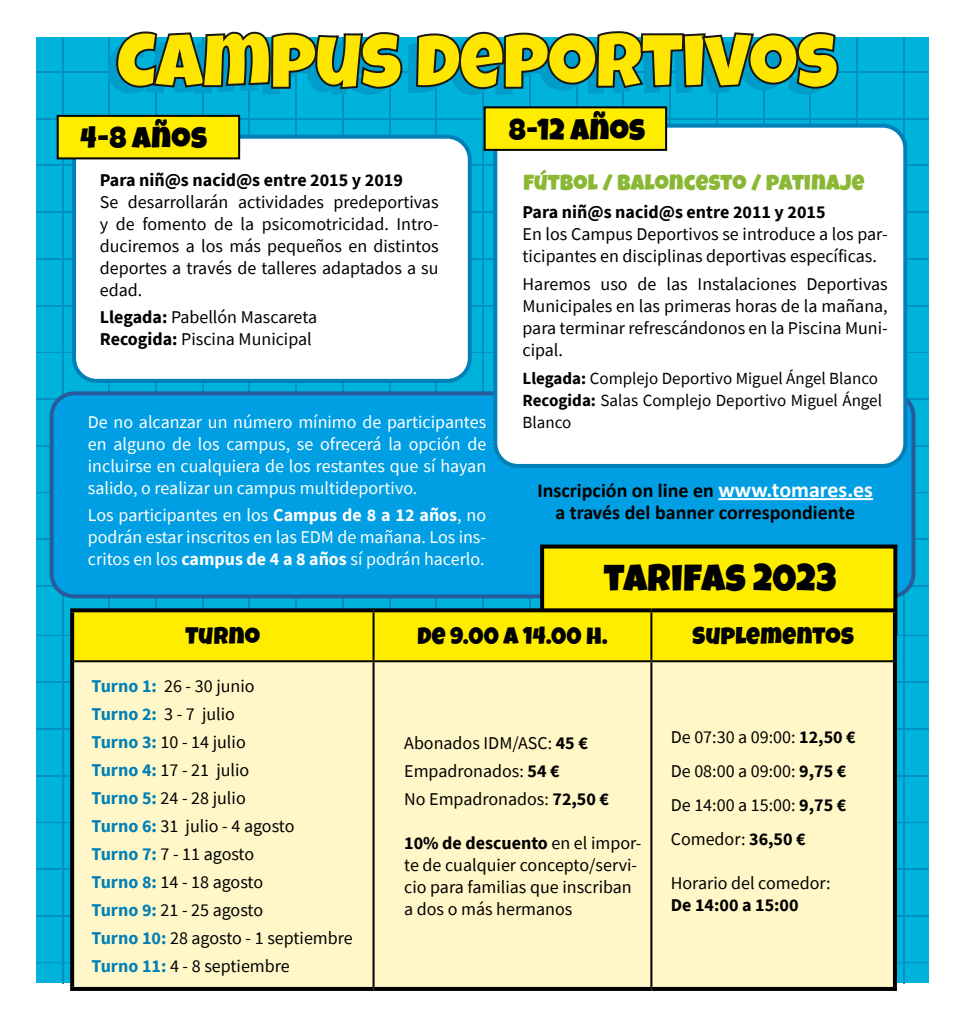
<style>
.page{position:relative;width:964px;height:1021px;background:#fff}
.page>*{position:absolute;margin:0;border:0;box-sizing:border-box;transform-origin:0 0}
.t1{font:38px "Luckiest Guy";letter-spacing:.01em;color:#000}
.t2{font:30px "Luckiest Guy";letter-spacing:.01em;color:#000}
.t3{font:24px "Luckiest Guy";letter-spacing:.01em;color:#000}
.t4{font:22px "Luckiest Guy";letter-spacing:.01em;color:#8ab834}
.t5{font:700 20px/22px "Calibri";color:#000;text-align:center}
.t6{font:18px/22px "Source Sans Pro";color:#000}
.t7{font:18px/22px "Source Sans Pro";color:#fff;text-align:justify}
.t8{font:700 18px "Source Sans Pro";color:#000}
.t9{font:17px/22px "Source Sans Pro";color:#000}
.s1{font-weight:700}
.s2{font-size:22px;color:#fff}
.s3{font-weight:700;color:#0080b7}
</style>
<div class="page">
<div style="left:36px;top:38px;width:892px;height:945px;background:#00b3db"></div>
<hr style="left:62px;top:38px;width:1px;height:593px;background:#0091c2">
<hr style="left:109px;top:38px;width:1px;height:593px;background:#0091c2">
<hr style="left:155px;top:38px;width:2px;height:599px;background:#0091c2">
<hr style="left:202px;top:38px;width:1px;height:593px;background:#0091c2">
<hr style="left:249px;top:38px;width:1px;height:593px;background:#0091c2">
<hr style="left:296px;top:38px;width:1px;height:593px;background:#0091c2">
<hr style="left:342px;top:38px;width:1px;height:593px;background:#0091c2">
<hr style="left:389px;top:38px;width:1px;height:593px;background:#0091c2">
<hr style="left:436px;top:38px;width:1px;height:593px;background:#0091c2">
<hr style="left:483px;top:38px;width:1px;height:593px;background:#0091c2">
<hr style="left:529px;top:38px;width:1px;height:593px;background:#0091c2">
<hr style="left:576px;top:38px;width:1px;height:593px;background:#0091c2">
<hr style="left:623px;top:38px;width:1px;height:593px;background:#0091c2">
<hr style="left:670px;top:38px;width:1px;height:593px;background:#0091c2">
<hr style="left:716px;top:38px;width:1px;height:593px;background:#0091c2">
<hr style="left:763px;top:38px;width:1px;height:593px;background:#0091c2">
<hr style="left:810px;top:38px;width:1px;height:593px;background:#0091c2">
<hr style="left:856px;top:38px;width:2px;height:593px;background:#0091c2">
<hr style="left:903px;top:38px;width:1px;height:593px;background:#0091c2">
<hr style="left:36px;top:585px;width:892px;height:1px;background:#0091c2">
<hr style="left:36px;top:539px;width:892px;height:1px;background:#0091c2">
<hr style="left:36px;top:492px;width:892px;height:1px;background:#0091c2">
<hr style="left:36px;top:445px;width:892px;height:1px;background:#0091c2">
<hr style="left:36px;top:398px;width:892px;height:1px;background:#0091c2">
<hr style="left:36px;top:352px;width:892px;height:1px;background:#0091c2">
<hr style="left:36px;top:305px;width:892px;height:1px;background:#0091c2">
<hr style="left:36px;top:258px;width:892px;height:1px;background:#0091c2">
<hr style="left:36px;top:211px;width:892px;height:2px;background:#0091c2">
<hr style="left:36px;top:165px;width:892px;height:1px;background:#0091c2">
<hr style="left:36px;top:118px;width:892px;height:1px;background:#0091c2">
<hr style="left:36px;top:71px;width:892px;height:1px;background:#0091c2">
<hr style="left:62px;top:606px;width:1px;height:377px;background:#0091c2">
<hr style="left:903px;top:606px;width:1px;height:377px;background:#0091c2">
<hr style="left:36px;top:962px;width:892px;height:1px;background:#0091c2">
<hr style="left:36px;top:915px;width:892px;height:1px;background:#0091c2">
<hr style="left:36px;top:868px;width:892px;height:1px;background:#0091c2">
<hr style="left:36px;top:821px;width:892px;height:2px;background:#0091c2">
<hr style="left:36px;top:775px;width:892px;height:1px;background:#0091c2">
<hr style="left:36px;top:728px;width:892px;height:1px;background:#0091c2">
<hr style="left:36px;top:681px;width:892px;height:1px;background:#0091c2">
<hr style="left:36px;top:634px;width:892px;height:2px;background:#0091c2">
<svg style="left:108px;top:31px;width:732px;height:64px"></svg>
<div style="left:74px;top:137px;width:396px;height:244px;background:#fff;border-radius:23px"></div>
<div style="left:72px;top:135px;width:400px;height:248px;border:4px solid #0080b7;border-radius:23px"></div>
<div style="left:52px;top:393px;width:861px;height:203px;background:#009fe3;border-radius:23px"></div>
<div style="left:50px;top:391px;width:865px;height:207px;border:4px solid #275b9b;border-radius:23px"></div>
<div style="left:495px;top:126px;width:410px;height:340px;background:#fff;border-radius:23px"></div>
<div style="left:493px;top:124px;width:414px;height:344px;border:4px solid #0080b7;border-radius:23px"></div>
<div style="left:58px;top:116px;width:181px;height:42px;background:#ffed00"></div>
<div style="left:57px;top:115px;width:183px;height:44px;border:2px solid #000"></div>
<div style="left:485px;top:107px;width:181px;height:43px;background:#ffed00"></div>
<div style="left:484px;top:106px;width:183px;height:45px;border:2px solid #000"></div>
<div style="left:542px;top:546px;width:353px;height:87px;background:#ffed00"></div>
<div style="left:540px;top:544px;width:357px;height:91px;border:4px solid #000"></div>
<div style="left:74px;top:612px;width:819px;height:48px;background:#ffed00"></div>
<div style="left:74px;top:662px;width:819px;height:324px;background:#fff7c8"></div>
<hr style="left:372px;top:612px;width:2px;height:48px;background:#000">
<hr style="left:650px;top:612px;width:2px;height:48px;background:#000">
<hr style="left:74px;top:660px;width:299px;height:2px;background:#000">
<hr style="left:373px;top:660px;width:278px;height:2px;background:#000">
<hr style="left:372px;top:662px;width:2px;height:324px;background:#000">
<hr style="left:651px;top:660px;width:242px;height:2px;background:#000">
<hr style="left:650px;top:662px;width:2px;height:324px;background:#000">
<svg style="left:70px;top:608px;width:303px;height:4px"></svg>
<svg style="left:70px;top:612px;width:4px;height:49px"></svg>
<svg style="left:373px;top:608px;width:278px;height:4px"></svg>
<svg style="left:651px;top:608px;width:246px;height:4px"></svg>
<hr style="left:893px;top:612px;width:4px;height:49px;background:#000">
<svg style="left:70px;top:661px;width:4px;height:325px"></svg>
<hr style="left:893px;top:661px;width:4px;height:325px;background:#000">
<svg style="left:70px;top:986px;width:303px;height:4px"></svg>
<svg style="left:373px;top:986px;width:278px;height:4px"></svg>
<svg style="left:651px;top:986px;width:246px;height:4px"></svg>
<hr style="left:718px;top:498px;width:155px;height:2px;background:#fff">
<h2 class="t2" style="left:80px;top:118px;width:128px">4-8 AÑOS</h2>
<h2 class="t2" style="left:509px;top:110px;width:138px">8-12 AÑOS</h2>
<p class="t8" style="left:100px;top:167px;width:305px">Para niñ@s nacid@s entre 2015 y 2019</p>
<p class="t6" style="left:100px;top:190px;width:340px;text-align:justify">Se desarrollarán actividades predeportivas y de fomento de la psicomotricidad. Intro&shy;duciremos a los más pequeños en distintos deportes a través de talleres adaptados a su edad.</p>
<p class="t6" style="left:100px;top:306px;width:219px"><span class="s1">Llegada:</span> Pabellón Mascareta<br><span class="s1">Recogida:</span> Piscina Municipal</p>
<p class="t7" style="left:88px;top:410px;width:400px">De no alcanzar un número mínimo de participantes en alguno de los campus, se ofrecerá la opción de incluirse en cualquiera de los restantes que sí hayan salido, o realizar un campus multideportivo.</p>
<p class="t7" style="left:88px;top:504px;width:400px">Los participantes en los <span class="s1">Campus de 8 a 12 años</span>, no podrán estar inscritos en las EDM de mañana. Los ins&shy;critos en los <span class="s1">campus de 4 a 8 años</span> sí podrán hacerlo.</p>
<p class="t4" style="left:523px;top:168px;width:343px">FÚTBOL / BALONCESTO / PATINAJE</p>
<p class="t8" style="left:522px;top:200px;width:305px">Para niñ@s nacid@s entre 2011 y 2015</p>
<p class="t6" style="left:522px;top:223px;width:367px">En los Campus Deportivos se introduce a los par&shy;ticipantes en disciplinas deportivas específicas.</p>
<p class="t6" style="left:522px;top:273px;width:367px;text-align:justify">Haremos uso de las Instalaciones Deportivas Municipales en las primeras horas de la mañana, para terminar refrescándonos en la Piscina Muni&shy;cipal.</p>
<p class="t9" style="left:522px;top:367px;width:361px"><span class="s1">Llegada:</span> Complejo Deportivo Miguel Ángel Blanco<br><span class="s1">Recogida:</span> Salas Complejo Deportivo Miguel Ángel<br>Blanco</p>
<p class="t5" style="left:537px;top:479px;width:337px">Inscripción on line en <span class="s2">www.tomares.es </span>a través del banner correspondiente</p>
<h1 class="t1" style="left:604px;top:553px;width:234px">TARIFAS 2023</h1>
<h3 class="t3" style="left:186px;top:620px;width:76px">TURNO</h3>
<h3 class="t3" style="left:417px;top:620px;width:192px">DE 9.00 A 14.00 H.</h3>
<h3 class="t3" style="left:692px;top:620px;width:163px">SUPLEMENTOS</h3>
<p class="t6" style="left:91px;top:671px;width:263px;line-height:28px"><span class="s3">Turno 1:</span> 26 - 30 junio<br><span class="s3">Turno 2:</span> 3 - 7 julio<br><span class="s3">Turno 3:</span> 10 - 14 julio<br><span class="s3">Turno 4:</span> 17 - 21 julio<br><span class="s3">Turno 5:</span> 24 - 28 julio<br><span class="s3">Turno 6:</span> 31 julio - 4 agosto<br><span class="s3">Turno 7:</span> 7 - 11 agosto<br><span class="s3">Turno 8:</span> 14 - 18 agosto<br><span class="s3">Turno 9:</span> 21 - 25 agosto<br><span class="s3">Turno 10:</span> 28 agosto - 1 septiembre<br><span class="s3">Turno 11:</span> 4 - 8 septiembre</p>
<p class="t6" style="left:671px;top:719px;width:187px;line-height:34px">De 07:30 a 09:00: <span class="s1">12,50 €<br></span>De 08:00 a 09:00: <span class="s1">9,75 €<br></span>De 14:00 a 15:00: <span class="s1">9,75 €<br></span>Comedor: <span class="s1">36,50 €</span></p>
<p class="t6" style="left:671px;top:871px;width:161px">Horario del comedor:</p>
<p class="t8" style="left:671px;top:892px;width:129px">De 14:00 a 15:00</p>
<p class="t6" style="left:404px;top:728px;width:206px;line-height:28px">Abonados IDM/ASC: <span class="s1">45 €<br></span>Empadronados: <span class="s1">54 €<br></span>No Empadronados: <span class="s1">72,50 €</span></p>
<p class="t6" style="left:404px;top:831px;width:239px"><span class="s1">10% de descuento</span> en el impor&shy;te de cualquier concepto/servi&shy;cio para familias que inscriban a dos o más hermanos</p>
</div>
